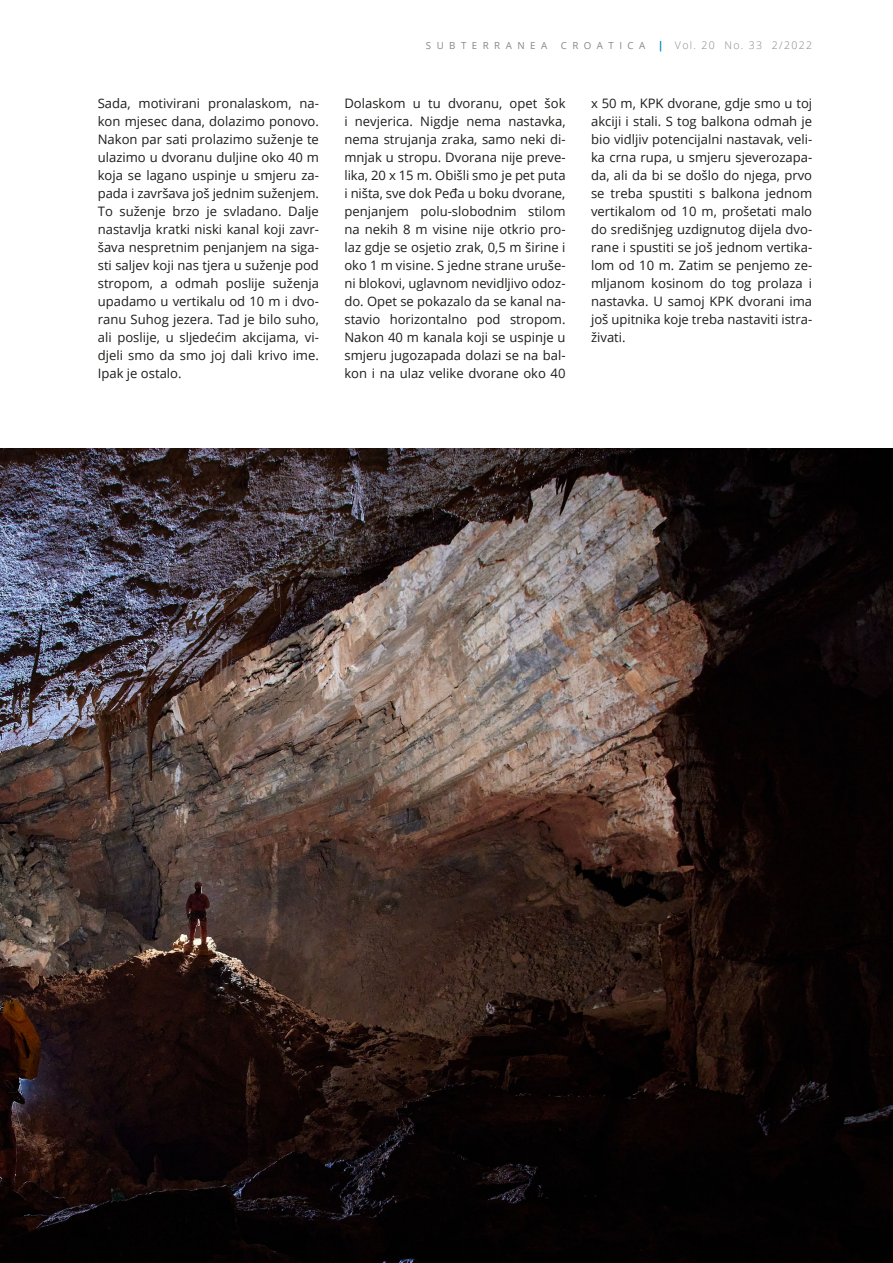
<style>
.page{position:relative;width:893px;height:1263px;background:#fff}
.page>*{position:absolute;margin:0;border:0;box-sizing:border-box;transform-origin:0 0}
.t1{font:13.05px/18px "Open Sans";color:#1d1d1b;text-align:justify}
.t2{font:300 10.5px "Open Sans";letter-spacing:.13em;color:#878787}
.t3{font:9.75px "Open Sans";letter-spacing:.56em;color:#878787}
.s1{font-weight:400;font-size:9.75px}
.s2{font-weight:700;color:#0086be}
</style>
<div class="page">
<img style="left:0;top:449px;width:893px;height:814px">
<p class="t3" style="left:426px;top:39px;width:123px">SUBTERRANEA</p>
<p class="t2" style="left:561px;top:38px;width:253px"><span class="s1">C R O A T I C A</span> <span class="s2">|</span> Vol. 20 No. 33 2/2022</p>
<p class="t1" style="left:98px;top:94px;width:223px">Sada, motivirani pronalaskom, na&shy;kon mjesec dana, dolazimo ponovo.<br>Nakon par sati prolazimo suženje te ulazimo u dvoranu duljine oko 40 m koja se lagano uspinje u smjeru za&shy;pada i završava još jednim suženjem.<br>To suženje brzo je svladano. Dalje nastavlja kratki niski kanal koji zavr&shy;šava nespretnim penjanjem na siga&shy;sti saljev koji nas tjera u suženje pod stropom, a odmah poslije suženja upadamo u vertikalu od 10 m i dvo&shy;ranu Suhog jezera. Tad je bilo suho, ali poslije, u sljedećim akcijama, vi&shy;djeli smo da smo joj dali krivo ime.<br>Ipak je ostalo.</p>
<p class="t1" style="left:344px;top:94px;width:223px">Dolaskom u tu dvoranu, opet šok i nevjerica. Nigdje nema nastavka, nema strujanja zraka, samo neki di&shy;mnjak u stropu. Dvorana nije preve&shy;lika, 20 x 15 m. Obišli smo je pet puta i ništa, sve dok Peđa u boku dvorane, penjanjem polu-slobodnim stilom na nekih 8 m visine nije otkrio pro&shy;laz gdje se osjetio zrak, 0,5 m širine i oko 1 m visine. S jedne strane uruše&shy;ni blokovi, uglavnom nevidljivo odoz&shy;do. Opet se pokazalo da se kanal na&shy;stavio horizontalno pod stropom.<br>Nakon 40 m kanala koji se uspinje u smjeru jugozapada dolazi se na bal&shy;kon i na ulaz velike dvorane oko 40</p>
<p class="t1" style="left:591px;top:94px;width:223px">x 50 m, KPK dvorane, gdje smo u toj akciji i stali. S tog balkona odmah je bio vidljiv potencijalni nastavak, veli&shy;ka crna rupa, u smjeru sjeverozapa&shy;da, ali da bi se došlo do njega, prvo se treba spustiti s balkona jednom vertikalom od 10 m, prošetati malo do središnjeg uzdignutog dijela dvo&shy;rane i spustiti se još jednom vertika&shy;lom od 10 m. Zatim se penjemo ze&shy;mljanom kosinom do tog prolaza i nastavka. U samoj KPK dvorani ima još upitnika koje treba nastaviti istra&shy;živati.</p>
</div>
